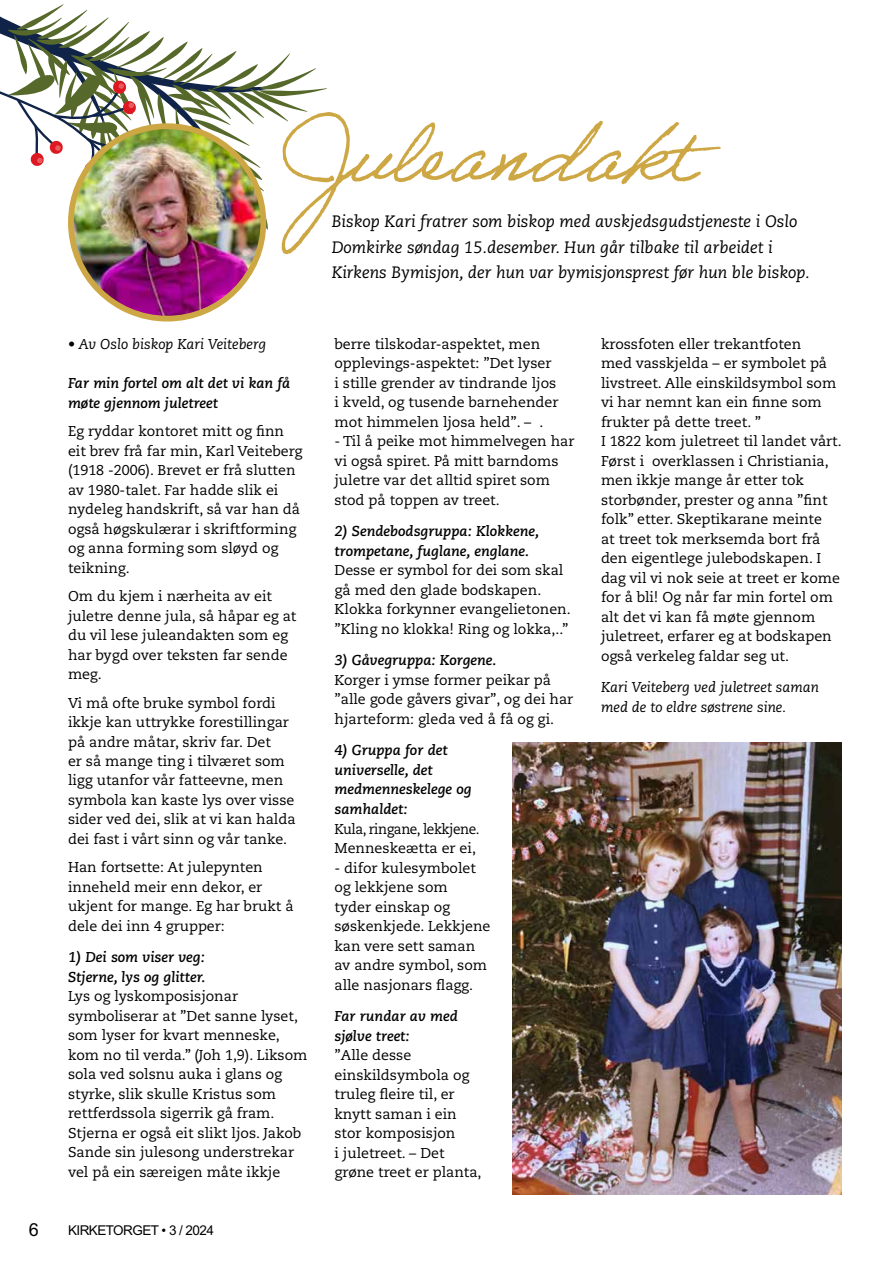
<style>
.page{position:relative;width:893px;height:1263px;background:#fff}
.page>*{position:absolute;margin:0;border:0;box-sizing:border-box;transform-origin:0 0}
.t1{font:76.5px "Adobe Handwriting Ernie";color:#cea745}
.t2{font:18px "Arial MT Std";color:#000}
.t3{font:italic 16.5px/25.5px "Caecilia LT Pro 56";color:#000}
.t4{font:14.25px/19.5px "Caecilia LT Pro 55 Roman";color:#000}
.t5{font:italic 700 14.25px/19.5px "Caecilia LT Pro 76";color:#000}
.t6{font:italic 14.25px/19.5px "Caecilia LT Pro 56";color:#000}
.t7{font:14.25px/19.5px "Caecilia LT Pro 55 Roman";letter-spacing:-.03em;color:#000;scale:.95 1}
.t8{font:13.5px "Arial MT Std";letter-spacing:-.04em;color:#000}
</style>
<div class="page">
<img style="left:512px;top:742px;width:330px;height:453px">
<svg style="left:0;top:4px;width:327px;height:288px"></svg>
<img style="left:71px;top:126px;width:192px;height:193px;border-radius:96px">
<div style="left:68px;top:123px;width:198px;height:199px;border:6px solid #cea745;border-radius:50%"></div>
<h1 class="t1" style="left:279px;top:110px;width:417px">Juleandakt</h1>
<p class="t3" style="left:332px;top:209px;width:479px">Biskop Kari fratrer som biskop med avskjedsgudstjeneste i Oslo<br>Domkirke søndag 15.desember. Hun går tilbake til arbeidet i<br>Kirkens Bymisjon, der hun var bymisjonsprest før hun ble biskop.</p>
<p class="t6" style="left:68px;top:334px;width:200px">• Av Oslo biskop Kari Veiteberg</p>
<p class="t5" style="left:68px;top:373px;width:224px">Far min fortel om alt det vi kan få møte gjennom juletreet</p>
<p class="t4" style="left:68px;top:421px;width:236px">Eg ryddar kontoret mitt og finn eit brev frå far min, Karl Veiteberg (1918 -2006). Brevet er frå slutten av 1980-talet. Far hadde slik ei nydeleg handskrift, så var han då også høgskulærar i skriftforming og anna forming som sløyd og teikning.</p>
<p class="t4" style="left:68px;top:586px;width:230px">Om du kjem i nærheita av eit juletre denne jula, så håpar eg at du vil lese juleandakten som eg har bygd over teksten far sende meg.</p>
<p class="t4" style="left:68px;top:692px;width:229px">Vi må ofte bruke symbol fordi ikkje kan uttrykke forestillingar på andre måtar, skriv far. Det<br>er så mange ting i tilværet som ligg utanfor vår fatteevne, men symbola kan kaste lys over visse sider ved dei, slik at vi kan halda dei fast i vårt sinn og vår tanke.</p>
<p class="t4" style="left:68px;top:857px;width:227px">Han fortsette: At julepynten inneheld meir enn dekor, er ukjent for mange. Eg har brukt å dele dei inn 4 grupper:</p>
<p class="t5" style="left:68px;top:947px;width:139px">1) Dei som viser veg:<br>Stjerne, lys og glitter.</p>
<p class="t4" style="left:68px;top:986px;width:241px">Lys og lyskomposisjonar symboliserar at ”Det sanne lyset, som lyser for kvart menneske, kom no til verda.” (Joh 1,9). Liksom sola ved solsnu auka i glans og styrke, slik skulle Kristus som rettferdssola sigerrik gå fram.<br>Stjerna er også eit slikt ljos. Jakob<br>Sande sin julesong understrekar vel på ein særeigen måte ikkje</p>
<p class="t2" style="left:29px;top:1219px;width:12px">6</p>
<p class="t8" style="left:68px;top:1222px;width:147px">KIRKETORGET • 3 / 2024</p>
<p class="t4" style="left:334px;top:334px;width:225px">berre tilskodar-aspektet, men opplevings-aspektet: ”Det lyser i stille grender av tindrande ljos i kveld, og tusende barnehender mot himmelen ljosa held”. – .</p>
<p class="t4" style="left:334px;top:431px;width:241px">- Til å peike mot himmelvegen har vi også spiret. På mitt barndoms juletre var det alltid spiret som stod på toppen av treet.</p>
<p class="t5" style="left:334px;top:521px;width:206px">2) Sendebodsgruppa: Klokkene, trompetane, fuglane, englane.</p>
<p class="t4" style="left:334px;top:560px;width:238px">Desse er symbol for dei som skal gå med den glade bodskapen.<br>Klokka forkynner evangelietonen. ”Kling no klokka! Ring og lokka,..”</p>
<p class="t5" style="left:334px;top:650px;width:164px">3) Gåvegruppa: Korgene.</p>
<p class="t4" style="left:334px;top:670px;width:240px">Korger i ymse former peikar på ”alle gode gåvers givar”, og dei har hjarteform: gleda ved å få og gi.</p>
<p class="t5" style="left:334px;top:740px;width:139px">4) Gruppa for det universelle, det medmenneskelege og samhaldet:</p>
<p class="t7" style="left:334px;top:819px;width:154px">Kula, ringane, lekkjene.<br>Menneskeætta er ei,</p>
<p class="t4" style="left:334px;top:858px;width:158px">- difor kulesymbolet og lekkjene som<br>tyder einskap og søskenkjede. Lekkjene kan vere sett saman av andre symbol, som alle nasjonars flagg.</p>
<p class="t5" style="left:334px;top:1006px;width:125px">Far rundar av med sjølve treet:</p>
<p class="t4" style="left:334px;top:1045px;width:149px">”Alle desse einskildsymbola og truleg fleire til, er knytt saman i ein stor komposisjon<br>i juletreet. – Det grøne treet er planta,</p>
<p class="t4" style="left:601px;top:334px;width:242px">krossfoten eller trekantfoten<br>med vasskjelda – er symbolet på livstreet. Alle einskildsymbol som vi har nemnt kan ein finne som frukter på dette treet. ”<br>I 1822 kom juletreet til landet vårt.<br>Først i overklassen i Christiania, men ikkje mange år etter tok storbønder, prester og anna ”fint folk” etter. Skeptikarane meinte<br>at treet tok merksemda bort frå den eigentlege julebodskapen. I dag vil vi nok seie at treet er kome for å bli! Og når far min fortel om alt det vi kan få møte gjennom juletreet, erfarer eg at bodskapen også verkeleg faldar seg ut.</p>
<p class="t6" style="left:601px;top:678px;width:219px">Kari Veiteberg ved juletreet saman med de to eldre søstrene sine.</p>
</div>
